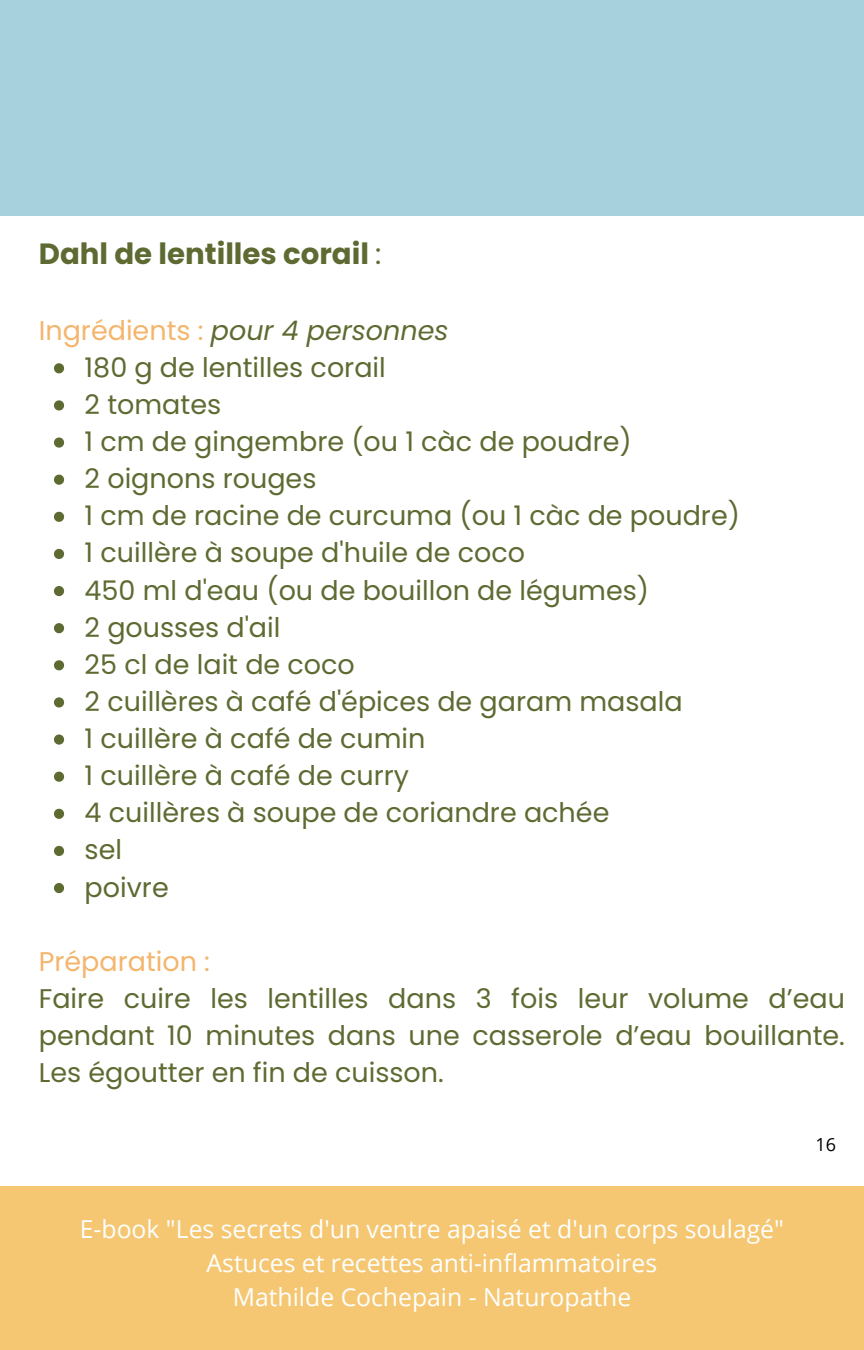
<style>
.page{position:relative;width:864px;height:1350px;background:#fff}
.page>*{position:absolute;margin:0;border:0;box-sizing:border-box;transform-origin:0 0}
.t1{font:700 29.25px "Poppins";color:#5d6b32}
.t2{font:27px/37.1px "Poppins";color:#5d6b32;text-align:justify}
.t3{font:italic 27px "Poppins";color:#5d6b32}
.t4{font:27px "Poppins";color:#f4b56d}
.t5{font:24.75px "Open Sans";color:#fcfffe}
.t6{font:18px "Open Sans";color:#000}
.s1{font-weight:400}
.s2{font-style:normal;color:#f4b56d}
</style>
<div class="page">
<div style="left:0;top:0;width:864px;height:216px;background:#a7d2dd"></div>
<div style="left:0;top:1186px;width:864px;height:164px;background:#f6c772"></div>
<svg style="left:54px;top:363px;width:10px;height:10px"></svg>
<svg style="left:54px;top:400px;width:10px;height:11px"></svg>
<svg style="left:54px;top:438px;width:10px;height:10px"></svg>
<svg style="left:54px;top:475px;width:10px;height:10px"></svg>
<svg style="left:54px;top:512px;width:10px;height:10px"></svg>
<svg style="left:54px;top:549px;width:10px;height:10px"></svg>
<svg style="left:54px;top:586px;width:10px;height:10px"></svg>
<svg style="left:54px;top:623px;width:10px;height:10px"></svg>
<svg style="left:54px;top:660px;width:10px;height:10px"></svg>
<svg style="left:54px;top:697px;width:10px;height:11px"></svg>
<svg style="left:54px;top:735px;width:10px;height:10px"></svg>
<svg style="left:54px;top:772px;width:10px;height:10px"></svg>
<svg style="left:54px;top:809px;width:10px;height:10px"></svg>
<svg style="left:54px;top:846px;width:10px;height:10px"></svg>
<svg style="left:54px;top:883px;width:10px;height:10px"></svg>
<p class="t1" style="left:39px;top:233px;width:344px">Dahl de lentilles corail <span class="s1">:</span></p>
<p class="t3" style="left:39px;top:311px;width:411px"><span class="s2">Ingrédients :</span> pour 4 personnes</p>
<p class="t2" style="left:85px;top:349px;width:303px">180 g de lentilles corail</p>
<p class="t2" style="left:85px;top:386px;width:138px">2 tomates</p>
<p class="t2" style="left:85px;top:423px;width:549px">1 cm de gingembre (ou 1 càc de poudre)</p>
<p class="t2" style="left:85px;top:460px;width:233px">2 oignons rouges</p>
<p class="t2" style="left:85px;top:497px;width:657px">1 cm de racine de curcuma (ou 1 càc de poudre)</p>
<p class="t2" style="left:85px;top:534px;width:442px">1 cuillère à soupe d'huile de coco</p>
<p class="t2" style="left:85px;top:571px;width:566px">450 ml d'eau (ou de bouillon de légumes)</p>
<p class="t2" style="left:85px;top:609px;width:197px">2 gousses d'ail</p>
<p class="t2" style="left:85px;top:646px;width:272px">25 cl de lait de coco</p>
<p class="t2" style="left:85px;top:683px;width:600px">2 cuillères à café d'épices de garam masala</p>
<p class="t2" style="left:85px;top:720px;width:342px">1 cuillère à café de cumin</p>
<p class="t2" style="left:85px;top:757px;width:326px">1 cuillère à café de curry</p>
<p class="t2" style="left:85px;top:794px;width:526px">4 cuillères à soupe de coriandre achée</p>
<p class="t2" style="left:85px;top:831px;width:39px">sel</p>
<p class="t2" style="left:85px;top:868px;width:86px">poivre</p>
<p class="t4" style="left:39px;top:942px;width:173px">Préparation :</p>
<p class="t2" style="left:39px;top:980px;width:808px">Faire cuire les lentilles dans 3 fois leur volume d’eau pendant 10 minutes dans une casserole d’eau bouillante.<br>Les égoutter en fin de cuisson.</p>
<p class="t5" style="left:80px;top:1212px;width:706px">E-book "Les secrets d'un ventre apaisé et d'un corps soulagé"</p>
<p class="t5" style="left:207px;top:1246px;width:452px">Astuces et recettes anti-inflammatoires</p>
<p class="t5" style="left:233px;top:1279px;width:400px">Mathilde Cochepain - Naturopathe</p>
<p class="t6" style="left:815px;top:1131px;width:22px">16</p>
</div>
